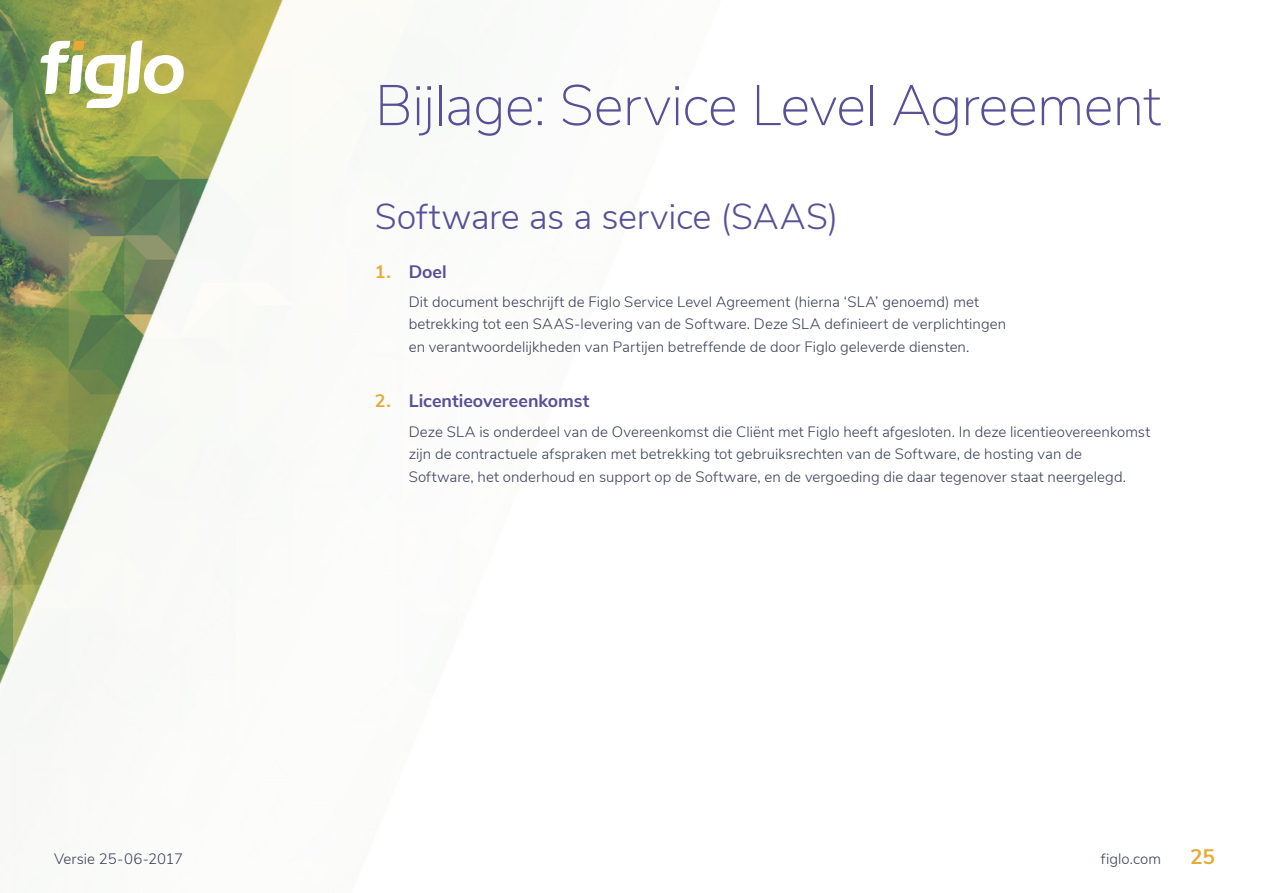
<style>
.page{position:relative;width:1263px;height:893px;background:#fff}
.page>*{position:absolute;margin:0;border:0;box-sizing:border-box;transform-origin:0 0}
.Display_38{font:200 57px "Nunito Sans";letter-spacing:-.015em;color:#575096}
.Section_Head{font:300 36px "Nunito Sans";letter-spacing:-.01em;color:#575096}
.t1{font:700 21px "Nunito Sans";color:#e7aa37}
.t2{font:700 18px "Nunito Sans";color:#575096}
.Indent{font:300 15px/22.5px "Nunito Sans";letter-spacing:.005em;color:#3a4059}
.s1{color:#e7aa37}
</style>
<div class="page">
<img style="left:0;top:0;width:415px;height:749px">
<svg style="left:40px;top:39px;width:144px;height:69px"></svg>
<p class="Display_38" style="left:375px;top:64px;width:788px">Bijlage: Service Level Agreement</p>
<p class="Section_Head" style="left:375px;top:190px;width:465px">Software as a service (SAAS)</p>
<p class="t2" style="left:375px;top:258px;width:73px"><span class="s1">1.</span> Doel</p>
<p class="Indent" style="left:409px;top:290px;width:599px">Dit document beschrijft de Figlo Service Level Agreement (hierna ‘SLA’ genoemd) met betrekking tot een SAAS-levering van de Software. Deze SLA definieert de verplichtingen en verantwoordelijkheden van Partijen betreffende de door Figlo geleverde diensten.</p>
<p class="t2" style="left:375px;top:388px;width:216px"><span class="s1">2.</span> Licentieovereenkomst</p>
<p class="Indent" style="left:409px;top:419px;width:743px">Deze SLA is onderdeel van de Overeenkomst die Cliënt met Figlo heeft afgesloten. In deze licentieovereenkomst zijn de contractuele afspraken met betrekking tot gebruiksrechten van de Software, de hosting van de<br>Software, het onderhoud en support op de Software, en de vergoeding die daar tegenover staat neergelegd.</p>
<p class="Indent" style="left:54px;top:847px;width:131px">Versie 25-06-2017</p>
<p class="Indent" style="left:1101px;top:847px;width:62px">figlo.com</p>
<h3 class="t1" style="left:1190px;top:841px;width:27px">25</h3>
</div>
